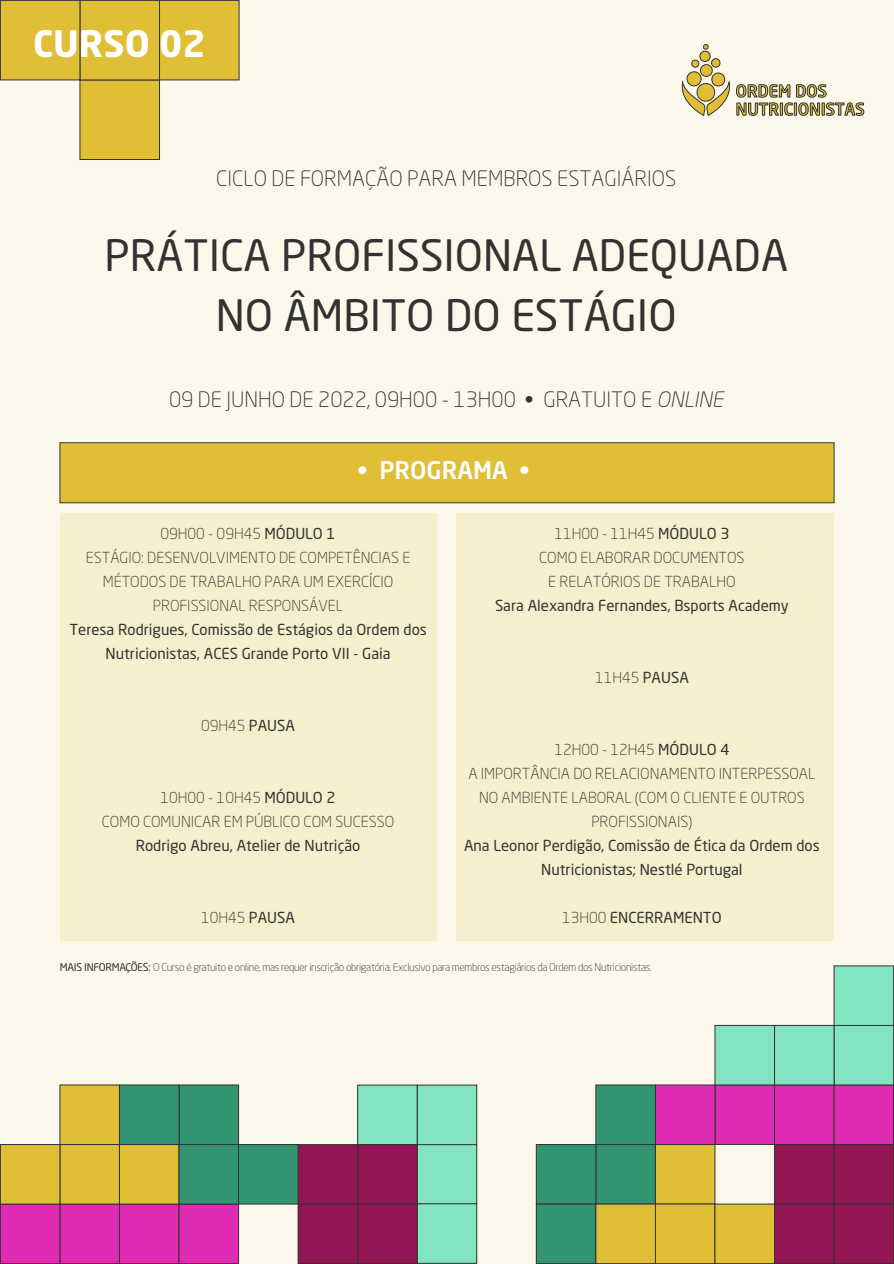
<style>
.page{position:relative;width:894px;height:1264px;background:#fff}
.page>*{position:absolute;margin:0;border:0;box-sizing:border-box;transform-origin:0 0}
.t1{font:42.75px/60px "Neo Sans Std";color:#323232;text-align:center}
.t2{font:700 36.15px "Neo Sans Std";color:#fff}
.t3{font:500 24px "Neo Sans Std";color:#fff}
.t4{font:300 21px "Neo Sans Std";color:#323232}
.t5{font:300 15px/24px "Neo Sans Std";color:#323232;text-align:center}
.t6{font:15px/24px "Neo Sans Std";color:#323232;text-align:center}
.t7{font:300 10.5px "Neo Sans Std";letter-spacing:-.03em;color:#323232}
.s1{font-weight:400}
.s2{font-style:italic}
.s3{font-weight:300}
</style>
<div class="page">
<div style="left:0;top:0;width:893px;height:1263px;background:#fbf8eb"></div>
<div style="left:80px;top:80px;width:79px;height:79px;background:#e0bf36"></div>
<div style="left:80px;top:80px;width:80px;height:80px;border:1px solid #323232"></div>
<div style="left:80px;top:0;width:79px;height:80px;background:#e0bf36"></div>
<div style="left:80px;top:0;width:80px;height:80px;border:1px solid #323232"></div>
<div style="left:0;top:0;width:80px;height:80px;background:#e0bf36"></div>
<div style="left:0;top:0;width:80px;height:80px;border:1px solid #323232"></div>
<div style="left:159px;top:0;width:80px;height:80px;background:#e0bf36"></div>
<div style="left:159px;top:0;width:80px;height:80px;border:1px solid #323232"></div>
<div style="left:60px;top:512px;width:376px;height:428px;background:#f6efce"></div>
<div style="left:456px;top:512px;width:377px;height:428px;background:#f6efce"></div>
<div style="left:60px;top:442px;width:774px;height:61px;background:#e0bf36;border:1px solid #323232"></div>
<div style="left:714px;top:1084px;width:61px;height:61px;background:#e02bb4;border:1px solid #323232"></div>
<div style="left:655px;top:1084px;width:60px;height:61px;background:#e02bb4"></div>
<div style="left:774px;top:1084px;width:60px;height:61px;background:#e02bb4;border:1px solid #323232"></div>
<div style="left:834px;top:1085px;width:59px;height:59px;background:#e02bb4"></div>
<div style="left:833px;top:1084px;width:61px;height:61px;border:1px solid #323232"></div>
<div style="left:834px;top:1144px;width:59px;height:60px;background:#941553"></div>
<div style="left:833px;top:1144px;width:61px;height:60px;border:1px solid #323232"></div>
<div style="left:774px;top:1144px;width:60px;height:60px;background:#941553;border:1px solid #323232"></div>
<div style="left:834px;top:1204px;width:59px;height:59px;background:#941553"></div>
<div style="left:833px;top:1203px;width:61px;height:61px;border:1px solid #323232"></div>
<div style="left:774px;top:1204px;width:60px;height:59px;background:#941553"></div>
<div style="left:774px;top:1203px;width:60px;height:61px;border:1px solid #323232"></div>
<div style="left:595px;top:1144px;width:61px;height:60px;background:#329471;border:1px solid #323232"></div>
<div style="left:536px;top:1144px;width:60px;height:60px;background:#329471;border:1px solid #323232"></div>
<div style="left:536px;top:1204px;width:60px;height:59px;background:#329471"></div>
<div style="left:536px;top:1203px;width:60px;height:61px;border:1px solid #323232"></div>
<div style="left:595px;top:1084px;width:61px;height:61px;background:#329471;border:1px solid #323232"></div>
<div style="left:655px;top:1144px;width:60px;height:60px;background:#e0bf36;border:1px solid #323232"></div>
<div style="left:655px;top:1204px;width:60px;height:59px;background:#e0bf36"></div>
<div style="left:655px;top:1203px;width:60px;height:61px;border:1px solid #323232"></div>
<div style="left:715px;top:1204px;width:59px;height:59px;background:#e0bf36"></div>
<div style="left:714px;top:1203px;width:61px;height:61px;border:1px solid #323232"></div>
<div style="left:596px;top:1204px;width:59px;height:59px;background:#e0bf36"></div>
<div style="left:595px;top:1203px;width:61px;height:61px;border:1px solid #323232"></div>
<div style="left:834px;top:1025px;width:59px;height:60px;background:#82e4c1"></div>
<div style="left:833px;top:1025px;width:61px;height:60px;border:1px solid #323232"></div>
<div style="left:774px;top:1025px;width:60px;height:60px;background:#82e4c1"></div>
<div style="left:715px;top:1025px;width:59px;height:60px;background:#82e4c1"></div>
<div style="left:714px;top:1025px;width:61px;height:60px;border:1px solid #323232"></div>
<div style="left:834px;top:966px;width:59px;height:59px;background:#82e4c1"></div>
<div style="left:60px;top:1204px;width:59px;height:59px;background:#e02bb4"></div>
<div style="left:60px;top:1203px;width:60px;height:61px;border:1px solid #323232"></div>
<div style="left:0;top:1204px;width:60px;height:59px;background:#e02bb4"></div>
<div style="left:0;top:1203px;width:60px;height:61px;border:1px solid #323232"></div>
<div style="left:119px;top:1204px;width:60px;height:59px;background:#e02bb4"></div>
<div style="left:119px;top:1203px;width:60px;height:61px;border:1px solid #323232"></div>
<div style="left:179px;top:1204px;width:59px;height:59px;background:#e02bb4"></div>
<div style="left:179px;top:1203px;width:60px;height:61px;border:1px solid #323232"></div>
<div style="left:417px;top:1085px;width:60px;height:59px;background:#82e4c1"></div>
<div style="left:417px;top:1084px;width:60px;height:61px;border:1px solid #323232"></div>
<div style="left:417px;top:1144px;width:60px;height:60px;background:#82e4c1"></div>
<div style="left:417px;top:1144px;width:60px;height:60px;border:1px solid #323232"></div>
<div style="left:417px;top:1203px;width:60px;height:60px;background:#82e4c1"></div>
<div style="left:417px;top:1203px;width:60px;height:60px;border:1px solid #323232"></div>
<div style="left:358px;top:1085px;width:59px;height:59px;background:#82e4c1"></div>
<div style="left:60px;top:1084px;width:60px;height:61px;background:#e0bf36"></div>
<div style="left:60px;top:1144px;width:60px;height:60px;background:#e0bf36;border:1px solid #323232"></div>
<div style="left:119px;top:1144px;width:60px;height:60px;background:#e0bf36;border:1px solid #323232"></div>
<div style="left:0;top:1144px;width:60px;height:60px;background:#e0bf36"></div>
<div style="left:0;top:1144px;width:60px;height:60px;border:1px solid #323232"></div>
<div style="left:357px;top:1144px;width:60px;height:60px;background:#941553;border:1px solid #323232"></div>
<div style="left:298px;top:1144px;width:60px;height:60px;background:#941553;border:1px solid #323232"></div>
<div style="left:358px;top:1204px;width:59px;height:59px;background:#941553"></div>
<div style="left:357px;top:1203px;width:60px;height:61px;border:1px solid #323232"></div>
<div style="left:298px;top:1204px;width:60px;height:59px;background:#941553"></div>
<div style="left:298px;top:1203px;width:60px;height:61px;border:1px solid #323232"></div>
<div style="left:179px;top:1085px;width:59px;height:59px;background:#329471"></div>
<div style="left:179px;top:1084px;width:60px;height:61px;border:1px solid #323232"></div>
<div style="left:179px;top:1144px;width:59px;height:60px;background:#329471"></div>
<div style="left:179px;top:1144px;width:60px;height:60px;border:1px solid #323232"></div>
<div style="left:238px;top:1144px;width:60px;height:60px;background:#329471"></div>
<div style="left:238px;top:1144px;width:60px;height:60px;border:1px solid #323232"></div>
<div style="left:119px;top:1085px;width:60px;height:59px;background:#329471"></div>
<div style="left:119px;top:1084px;width:60px;height:61px;border:1px solid #323232"></div>
<svg style="left:681px;top:44px;width:183px;height:72px"></svg>
<h2 class="t2" style="left:33px;top:20px;width:174px">CURSO 02</h2>
<h3 class="t4" style="left:216px;top:166px;width:461px">CICLO DE FORMAÇÃO PARA MEMBROS ESTAGIÁRIOS</h3>
<h1 class="t1" style="left:104px;top:225px;width:685px">PRÁTICA PROFISSIONAL ADEQUADA<br>NO ÂMBITO DO ESTÁGIO</h1>
<h3 class="t4" style="left:169px;top:387px;width:556px">09 DE JUNHO DE 2022, 09H00 - 13H00 <span class="s1">•</span> GRATUITO E <span class="s2">ONLINE</span></h3>
<h3 class="t3" style="left:357px;top:455px;width:174px">• PROGRAMA •</h3>
<p class="t5" style="left:86px;top:521px;width:326px">09H00 - 09H45 <span class="s1">MÓDULO 1<br></span>ESTÁGIO: DESENVOLVIMENTO DE COMPETÊNCIAS E<br>MÉTODOS DE TRABALHO PARA UM EXERCÍCIO<br>PROFISSIONAL RESPONSÁVEL</p>
<p class="t6" style="left:69px;top:617px;width:359px">Teresa Rodrigues, Comissão de Estágios da Ordem dos<br>Nutricionistas, ACES Grande Porto VII - Gaia</p>
<p class="t5" style="left:201px;top:713px;width:95px">09H45 <span class="s1">PAUSA</span></p>
<p class="t5" style="left:102px;top:785px;width:294px">10H00 - 10H45 <span class="s1">MÓDULO 2<br></span>COMO COMUNICAR EM PÚBLICO COM SUCESSO</p>
<p class="t6" style="left:136px;top:833px;width:226px">Rodrigo Abreu, Atelier de Nutrição</p>
<p class="t5" style="left:201px;top:905px;width:95px">10H45 <span class="s1">PAUSA</span></p>
<p class="t5" style="left:539px;top:521px;width:207px">11H00 - 11H45 <span class="s1">MÓDULO 3<br></span>COMO ELABORAR DOCUMENTOS<br>E RELATÓRIOS DE TRABALHO</p>
<p class="t6" style="left:495px;top:593px;width:295px">Sara Alexandra Fernandes, Bsports Academy</p>
<p class="t5" style="left:595px;top:665px;width:95px">11H45 <span class="s1">PAUSA</span></p>
<p class="t5" style="left:468px;top:737px;width:348px">12H00 - 12H45 <span class="s1">MÓDULO 4<br></span>A IMPORTÂNCIA DO RELACIONAMENTO INTERPESSOAL<br>NO AMBIENTE LABORAL (COM O CLIENTE E OUTROS<br>PROFISSIONAIS)</p>
<p class="t6" style="left:464px;top:833px;width:357px">Ana Leonor Perdigão, Comissão de Ética da Ordem dos<br>Nutricionistas; Nestlé Portugal</p>
<p class="t6" style="left:562px;top:905px;width:161px"><span class="s3">13H00</span> ENCERRAMENTO</p>
<p class="t7" style="left:60px;top:960px;width:593px"><span class="s1">MAIS INFORMAÇÕES:</span> O Curso é gratuito e online, mas requer inscrição obrigatória. Exclusivo para membros estagiários da Ordem dos Nutricionistas.</p>
</div>
